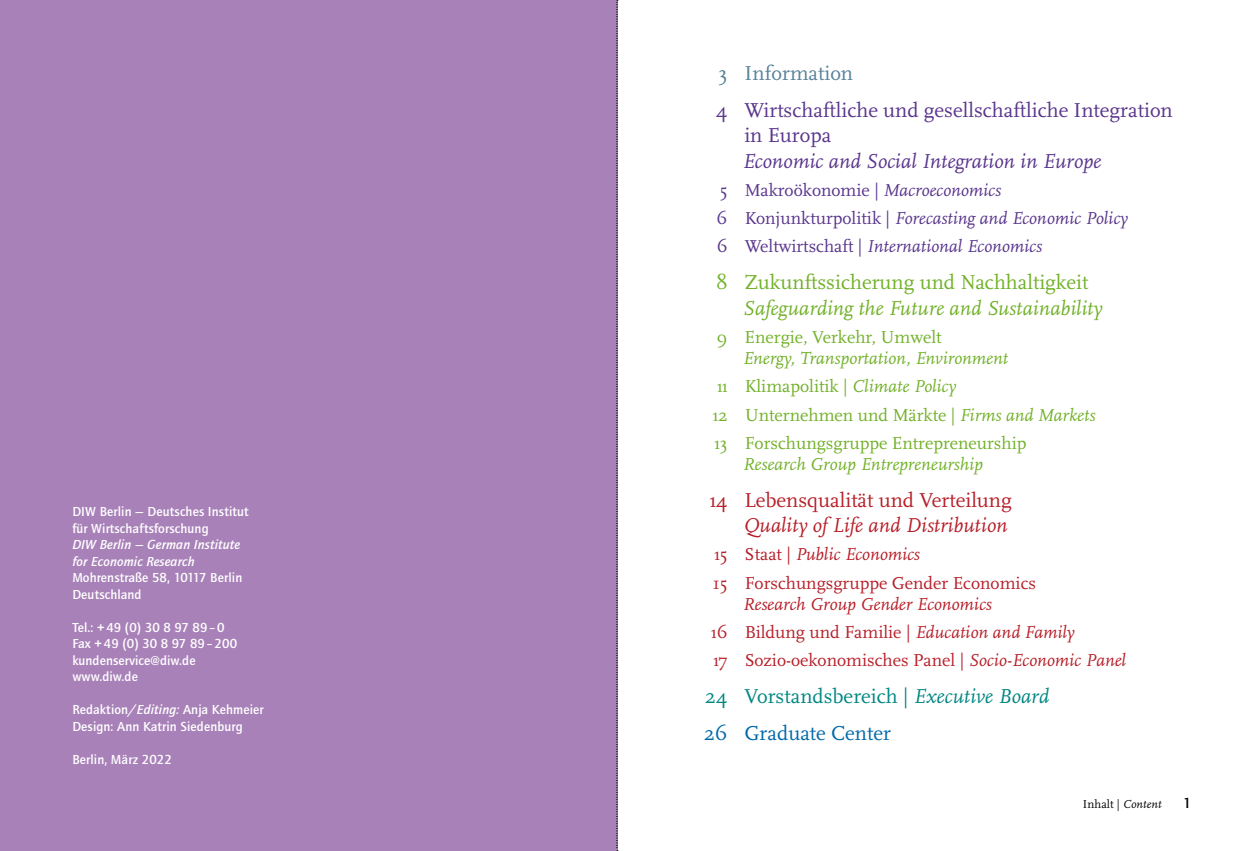
<style>
.page{position:relative;width:1234px;height:851px;background:#fff}
.page>*{position:absolute;margin:0;border:0;box-sizing:border-box;transform-origin:0 0}
.t1{font:21px/25.5px "Scala Pro";color:#59358c}
.t2{font:21px/36.8px "Scala Pro";color:#008782}
.t3{font:italic 21px "Scala Pro";color:#72b129}
.t4{font:italic 21px "Scala Pro";color:#59358c}
.t5{font:21px "Scala Pro";color:#72b129}
.t6{font:21px "Scala Pro";color:#b61f29}
.t7{font:italic 21px "Scala Pro";color:#b61f29}
.t8{font:21px "Scala Pro";color:#59819a}
.t9{font:18px/28.2px "Scala Pro";color:#72b129}
.t10{font:italic 18px/28.2px "Scala Pro";color:#59358c}
.t11{font:italic 18px/28.2px "Scala Pro";color:#b61f29}
.t12{font:18px/28.2px "Scala Pro";color:#b61f29}
.t13{font:italic 18px "Scala Pro";color:#72b129}
.t14{font:500 15px "Quay Sans ITC Std";color:#000}
.t15{font:500 13.5px/16.5px "Quay Sans ITC Std";letter-spacing:.01em;color:#fff}
.t16{font:italic 500 13.5px/16.5px "Quay Sans ITC Std";letter-spacing:.01em;color:#fff}
.t17{font:12px "Scala Pro";letter-spacing:.005em;color:#000}
.s1{font-style:italic}
.s2{font-style:normal}
.s3{color:#0069aa}
</style>
<div class="page">
<div style="left:0;top:0;width:617px;height:850px;background:#a881b9"></div>
<svg style="left:616px;top:0;width:2px;height:851px"></svg>
<p class="t15" style="left:72px;top:503px;width:178px">DIW Berlin — Deutsches Institut für Wirtschaftsforschung</p>
<p class="t16" style="left:72px;top:536px;width:169px">DIW Berlin — German Institute for Economic Research</p>
<p class="t15" style="left:72px;top:569px;width:171px">Mohrenstraße 58, 10117 Berlin<br>Deutschland</p>
<p class="t15" style="left:72px;top:619px;width:166px">Tel.: + 49 (0) 30 8 97 89– 0<br>Fax + 49 (0) 30 8 97 89– 200 kundenservice@diw.de www.diw.de</p>
<p class="t15" style="left:72px;top:701px;width:193px">Redaktion/<span class="s1">Editing:</span> Anja Kehmeier<br>Design: Ann Katrin Siedenburg</p>
<p class="t15" style="left:72px;top:751px;width:101px">Berlin, März 2022</p>
<h1 class="t8" style="left:718px;top:59px;width:136px">3 Information</h1>
<h1 class="t1" style="left:744px;top:96px;width:430px;text-indent:-28px">4 Wirtschaftliche und gesellschaftliche Integration in Europa</h1>
<h1 class="t4" style="left:742px;top:148px;width:360px">Economic and Social Integration in Europe</h1>
<h2 class="t10" style="left:716px;top:175px;width:412px"><span class="s2">5 Makroökonomie |</span> Macroeconomics<br><span class="s2">6 Konjunkturpolitik |</span> Forecasting and Economic Policy<br><span class="s2">6 Weltwirtschaft |</span> International Economics</h2>
<h1 class="t5" style="left:716px;top:268px;width:374px">8 Zukunftssicherung und Nachhaltigkeit</h1>
<h1 class="t3" style="left:742px;top:295px;width:361px">Safeguarding the Future and Sustainability</h1>
<h2 class="t9" style="left:716px;top:322px;width:226px">9 Energie, Verkehr, Umwelt</h2>
<h2 class="t9" style="left:713px;top:343px;width:383px;text-indent:30px"><span class="s1">Energy, Transportation, Environment<br></span>11 Klimapolitik | <span class="s1">Climate Policy<br></span>12 Unternehmen und Märkte | <span class="s1">Firms and Markets </span>13 Forschungsgruppe Entrepreneurship</h2>
<h2 class="t13" style="left:742px;top:452px;width:241px">Research Group Entrepreneurship</h2>
<h1 class="t6" style="left:710px;top:485px;width:303px">14 Lebensqualität und Verteilung</h1>
<h1 class="t7" style="left:743px;top:512px;width:265px">Quality of Life and Distribution</h1>
<h2 class="t12" style="left:712px;top:539px;width:324px">15 Staat | <span class="s1">Public Economics<br></span>15 Forschungsgruppe Gender Economics</h2>
<h2 class="t11" style="left:711px;top:589px;width:416px;text-indent:31px">Research Group Gender Economics<br><span class="s2">16 Bildung und Familie |</span> Education and Family<br><span class="s2">17 Sozio-oekonomisches Panel |</span> Socio-Economic Panel</h2>
<h1 class="t2" style="left:703px;top:676px;width:347px">24 Vorstandsbereich | <span class="s1">Executive Board<br></span><span class="s3">26 Graduate Center</span></h1>
<p class="t17" style="left:1082px;top:796px;width:80px">Inhalt | <span class="s1">Content</span></p>
<p class="t14" style="left:1182px;top:794px;width:10px">1</p>
</div>
